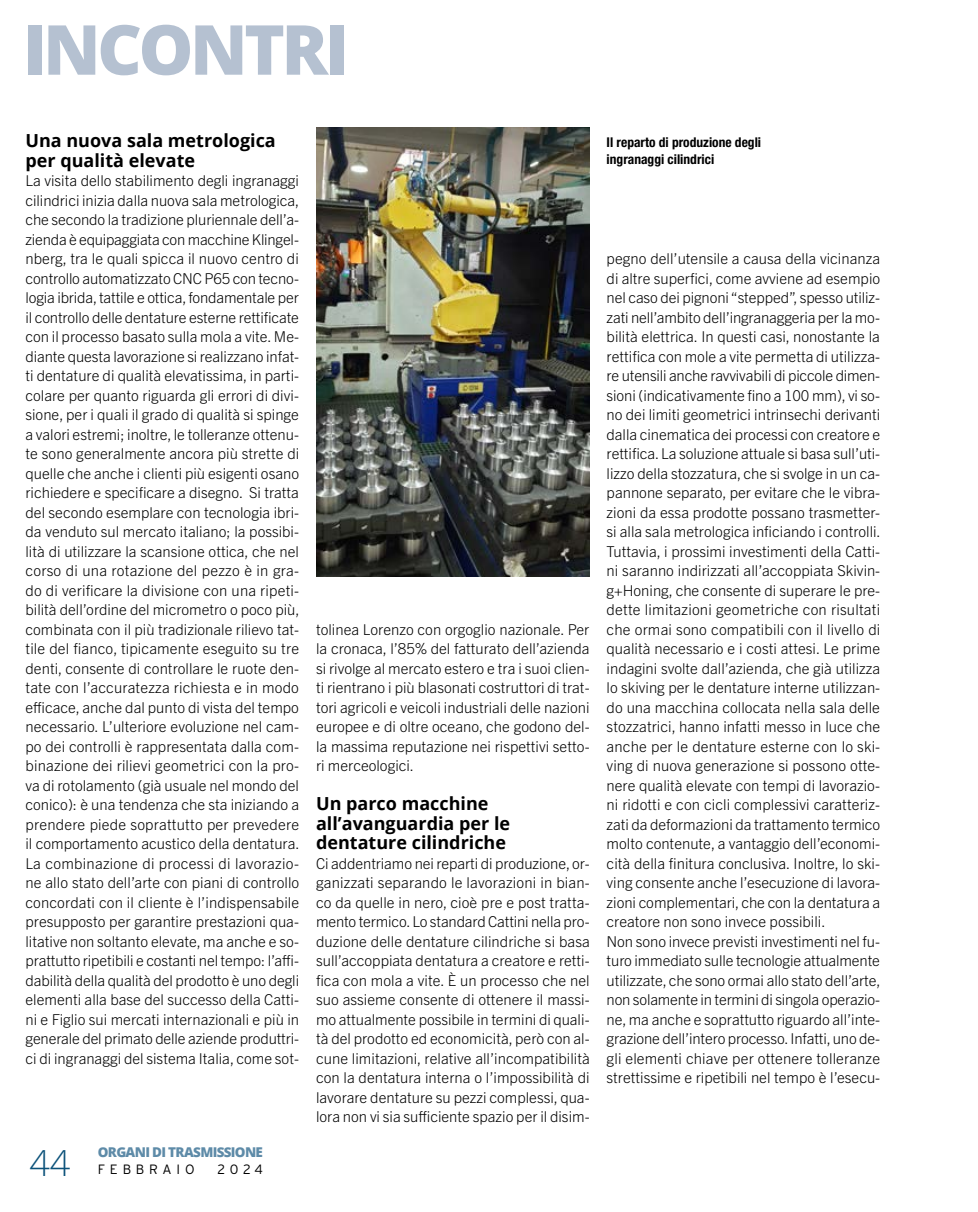
<style>
.page{position:relative;width:978px;height:1212px;background:#fff}
.page>*{position:absolute;margin:0;border:0;box-sizing:border-box;transform-origin:0 0}
.t1{font:800 69px "Open Sans";color:#b5c1d1}
.t2{font:300 36px "Open Sans";color:#0c527a}
.OT22_titolino{font:700 18px/19.5px "Open Sans";color:#000}
.OT22_testo{font:300 15px/19.5px "Trade Gothic Next LT Pro";color:#000;text-align:justify}
.OT22_didascalia{font:700 condensed 13.5px/16.5px "Helvetica Neue LT Std";color:#000}
.t3{font:800 13.5px "Open Sans";letter-spacing:-.05em;color:#5e8ba8}
.t4{font:300 13.5px "Interstate";letter-spacing:.355em;color:#000}
</style>
<div class="page">
<img style="left:316px;top:128px;width:274px;height:448px">
<h1 class="t1" style="left:23px;top:-3px;width:158px">INCONTRI</h1>
<p class="OT22_titolino" style="left:26px;top:130px;width:252px">Una nuova sala metrologica per qualità elevate</p>
<p class="OT22_testo" style="left:26px;top:170px;width:276px">La visita dello stabilimento degli ingranaggi cilindrici inizia dalla nuova sala metrologica, che secondo la tradizione pluriennale dell’a&shy;zienda è equipaggiata con macchine Klingel&shy;nberg, tra le quali spicca il nuovo centro di controllo automatizzato CNC P65 con tecno&shy;logia ibrida, tattile e ottica, fondamentale per il controllo delle dentature esterne rettificate con il processo basato sulla mola a vite. Me&shy;diante questa lavorazione si realizzano infat&shy;ti dentature di qualità elevatissima, in parti&shy;colare per quanto riguarda gli errori di divi&shy;sione, per i quali il grado di qualità si spinge a valori estremi; inoltre, le tolleranze ottenu&shy;te sono generalmente ancora più strette di quelle che anche i clienti più esigenti osano richiedere e specificare a disegno. Si tratta del secondo esemplare con tecnologia ibri&shy;da venduto sul mercato italiano; la possibi&shy;lità di utilizzare la scansione ottica, che nel corso di una rotazione del pezzo è in gra&shy;do di verificare la divisione con una ripeti&shy;bilità dell’ordine del micrometro o poco più, combinata con il più tradizionale rilievo tat&shy;tile del fianco, tipicamente eseguito su tre denti, consente di controllare le ruote den&shy;tate con l’accuratezza richiesta e in modo efficace, anche dal punto di vista del tempo necessario. L’ulteriore evoluzione nel cam&shy;po dei controlli è rappresentata dalla com&shy;binazione dei rilievi geometrici con la pro&shy;va di rotolamento (già usuale nel mondo del conico): è una tendenza che sta iniziando a prendere piede soprattutto per prevedere il comportamento acustico della dentatura.</p>
<p class="OT22_testo" style="left:26px;top:852px;width:275px">La combinazione di processi di lavorazio&shy;ne allo stato dell’arte con piani di controllo concordati con il cliente è l’indispensabile presupposto per garantire prestazioni qua&shy;litative non soltanto elevate, ma anche e so&shy;prattutto ripetibili e costanti nel tempo: l’affi&shy;dabilità della qualità del prodotto è uno degli elementi alla base del successo della Catti&shy;ni e Figlio sui mercati internazionali e più in generale del primato delle aziende produttri&shy;ci di ingranaggi del sistema Italia, come sot-</p>
<h2 class="t2" style="left:30px;top:1138px;width:42px">44</h2>
<p class="t3" style="left:98px;top:1142px;width:167px">ORGANI DI TRASMISSIONE</p>
<p class="t4" style="left:98px;top:1161px;width:98px">FEBBRAIO</p>
<p class="t4" style="left:218px;top:1161px;width:47px">2024</p>
<p class="OT22_didascalia" style="left:607px;top:134px;width:156px">Il reparto di produzione degli ingranaggi cilindrici</p>
<p class="OT22_testo" style="left:316px;top:618px;width:275px">tolinea Lorenzo con orgoglio nazionale. Per la cronaca, l’85% del fatturato dell’azienda si rivolge al mercato estero e tra i suoi clien&shy;ti rientrano i più blasonati costruttori di trat&shy;tori agricoli e veicoli industriali delle nazioni europee e di oltre oceano, che godono del&shy;la massima reputazione nei rispettivi setto&shy;ri merceologici.</p>
<p class="OT22_titolino" style="left:316px;top:793px;width:196px">Un parco macchine all’avanguardia per le dentature cilindriche</p>
<p class="OT22_testo" style="left:316px;top:852px;width:275px">Ci addentriamo nei reparti di produzione, or&shy;ganizzati separando le lavorazioni in bian&shy;co da quelle in nero, cioè pre e post tratta&shy;mento termico. Lo standard Cattini nella pro&shy;duzione delle dentature cilindriche si basa sull’accoppiata dentatura a creatore e retti&shy;fica con mola a vite. È un processo che nel suo assieme consente di ottenere il massi&shy;mo attualmente possibile in termini di quali&shy;tà del prodotto ed economicità, però con al&shy;cune limitazioni, relative all’incompatibilità con la dentatura interna o l’impossibilità di lavorare dentature su pezzi complessi, qua&shy;lora non vi sia sufficiente spazio per il disim-</p>
<p class="OT22_testo" style="left:607px;top:248px;width:276px">pegno dell’utensile a causa della vicinanza di altre superfici, come avviene ad esempio nel caso dei pignoni “stepped”, spesso utiliz&shy;zati nell’ambito dell’ingranaggeria per la mo&shy;bilità elettrica. In questi casi, nonostante la rettifica con mole a vite permetta di utilizza&shy;re utensili anche ravvivabili di piccole dimen&shy;sioni (indicativamente fino a 100 mm), vi so&shy;no dei limiti geometrici intrinsechi derivanti dalla cinematica dei processi con creatore e rettifica. La soluzione attuale si basa sull’uti&shy;lizzo della stozzatura, che si svolge in un ca&shy;pannone separato, per evitare che le vibra&shy;zioni da essa prodotte possano trasmetter&shy;si alla sala metrologica inficiando i controlli.<br>Tuttavia, i prossimi investimenti della Catti&shy;ni saranno indirizzati all’accoppiata Skivin&shy;g+Honing, che consente di superare le pre&shy;dette limitazioni geometriche con risultati che ormai sono compatibili con il livello di qualità necessario e i costi attesi. Le prime indagini svolte dall’azienda, che già utilizza lo skiving per le dentature interne utilizzan&shy;do una macchina collocata nella sala delle stozzatrici, hanno infatti messo in luce che anche per le dentature esterne con lo ski&shy;ving di nuova generazione si possono otte&shy;nere qualità elevate con tempi di lavorazio&shy;ni ridotti e con cicli complessivi caratteriz&shy;zati da deformazioni da trattamento termico molto contenute, a vantaggio dell’economi&shy;cità della finitura conclusiva. Inoltre, lo ski&shy;ving consente anche l’esecuzione di lavora&shy;zioni complementari, che con la dentatura a creatore non sono invece possibili.</p>
<p class="OT22_testo" style="left:607px;top:930px;width:276px">Non sono invece previsti investimenti nel fu&shy;turo immediato sulle tecnologie attualmente utilizzate, che sono ormai allo stato dell’arte, non solamente in termini di singola operazio&shy;ne, ma anche e soprattutto riguardo all’inte&shy;grazione dell’intero processo. Infatti, uno de&shy;gli elementi chiave per ottenere tolleranze strettissime e ripetibili nel tempo è l’esecu-</p>
</div>
